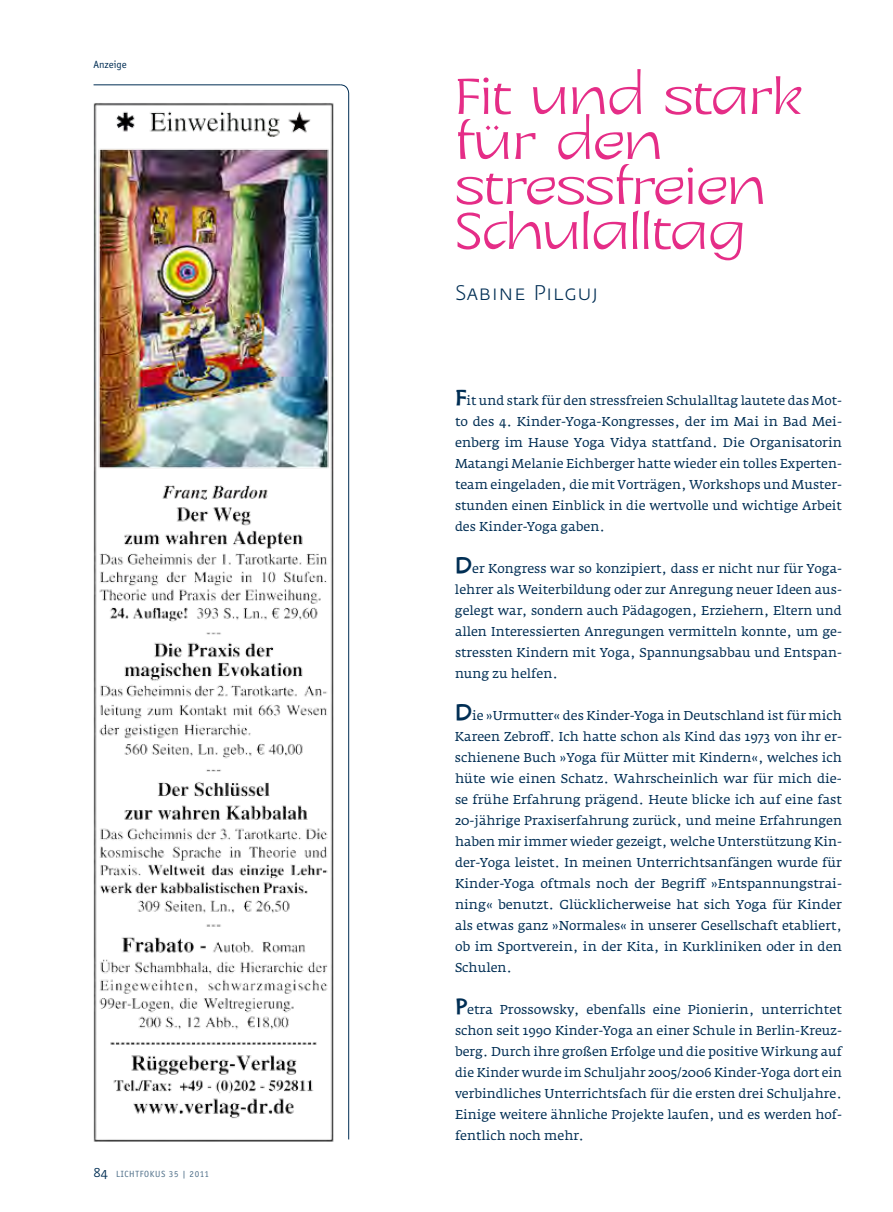
<style>
.page{position:relative;width:893px;height:1212px;background:#fff}
.page>*{position:absolute;margin:0;border:0;box-sizing:border-box;transform-origin:0 0}
.t1{font:300 63px/45px "Linotype Charon";color:#e52d87}
.t2{font:21px "Fedra Sans Light SC";letter-spacing:.025em;color:#002e54}
.t3{font:12.75px/21px "Fedra Serif A Std";color:#002e54;text-align:justify}
.t4{font:10.5px "Officina Sans ITC Book OS";color:#002e54}
.t5{font:9px "Officina Sans ITC Book OS";letter-spacing:.075em;color:#4d6d87}
.s1{font-family:"Fedra Sans Book SC";font-size:12.75px;color:#002e54}
.s2{font-family:"Officina Sans ITC"}
.s3{font-family:"Linotype Charon";font-weight:600;font-size:27px}
</style>
<div class="page">
<hr style="left:94px;top:84px;width:246px;height:1px;background:#002e54">
<svg style="left:339px;top:84px;width:10px;height:1056px"></svg>
<img style="left:93px;top:103px;width:241px;height:1039px">
<p class="t4" style="left:94px;top:58px;width:35px">Anzeige</p>
<p class="t5" style="left:94px;top:1169px;width:117px"><span class="s1">84</span> Lichtfokus <span class="s2">35 | 2011</span></p>
<h1 class="t1" style="left:455px;top:73px;width:348px">Fit und stark für den stressfreien<br>Schulalltag</h1>
<h2 class="t2" style="left:455px;top:282px;width:145px">Sabine Pilguj</h2>
<p class="t3" style="left:455px;top:390px;width:388px"><span class="s3">F</span>it und stark für den stressfreien Schulalltag lautete das Mot&shy;to des 4. Kinder-Yoga-Kongresses, der im Mai in Bad Mei&shy;enberg im Hause Yoga Vidya stattfand. Die Organisatorin Matangi Melanie Eichberger hatte wieder ein tolles Experten&shy;team eingeladen, die mit Vorträgen, Workshops und Muster&shy;stunden einen Einblick in die wertvolle und wichtige Arbeit des Kinder-Yoga gaben.</p>
<p class="t3" style="left:455px;top:558px;width:388px"><span class="s3">D</span>er Kongress war so konzipiert, dass er nicht nur für Yoga&shy;lehrer als Weiterbildung oder zur Anregung neuer Ideen aus&shy;gelegt war, sondern auch Pädagogen, Erziehern, Eltern und allen Interessierten Anregungen vermitteln konnte, um ge&shy;stressten Kindern mit Yoga, Spannungsabbau und Entspan&shy;nung zu helfen.</p>
<p class="t3" style="left:455px;top:705px;width:388px"><span class="s3">D</span>ie »Urmutter« des Kinder-Yoga in Deutschland ist für mich Kareen Zebroff. Ich hatte schon als Kind das 1973 von ihr er&shy;schienene Buch »Yoga für Mütter mit Kindern«, welches ich hüte wie einen Schatz. Wahrscheinlich war für mich die&shy;se frühe Erfahrung prägend. Heute blicke ich auf eine fast 20-jährige Praxiserfahrung zurück, und meine Erfahrungen haben mir immer wieder gezeigt, welche Unterstützung Kin&shy;der-Yoga leistet. In meinen Unterrichtsanfängen wurde für Kinder-Yoga oftmals noch der Begriff »Entspannungstrai&shy;ning« benutzt. Glücklicherweise hat sich Yoga für Kinder als etwas ganz »Normales« in unserer Gesellschaft etabliert, ob im Sportverein, in der Kita, in Kurkliniken oder in den Schulen.</p>
<p class="t3" style="left:455px;top:999px;width:388px"><span class="s3">P</span>etra Prossowsky, ebenfalls eine Pionierin, unterrichtet schon seit 1990 Kinder-Yoga an einer Schule in Berlin-Kreuz&shy;berg. Durch ihre großen Erfolge und die positive Wirkung auf die Kinder wurde im Schuljahr 2005/2006 Kinder-Yoga dort ein verbindliches Unterrichtsfach für die ersten drei Schuljahre.<br>Einige weitere ähnliche Projekte laufen, und es werden hof&shy;fentlich noch mehr.</p>
</div>
